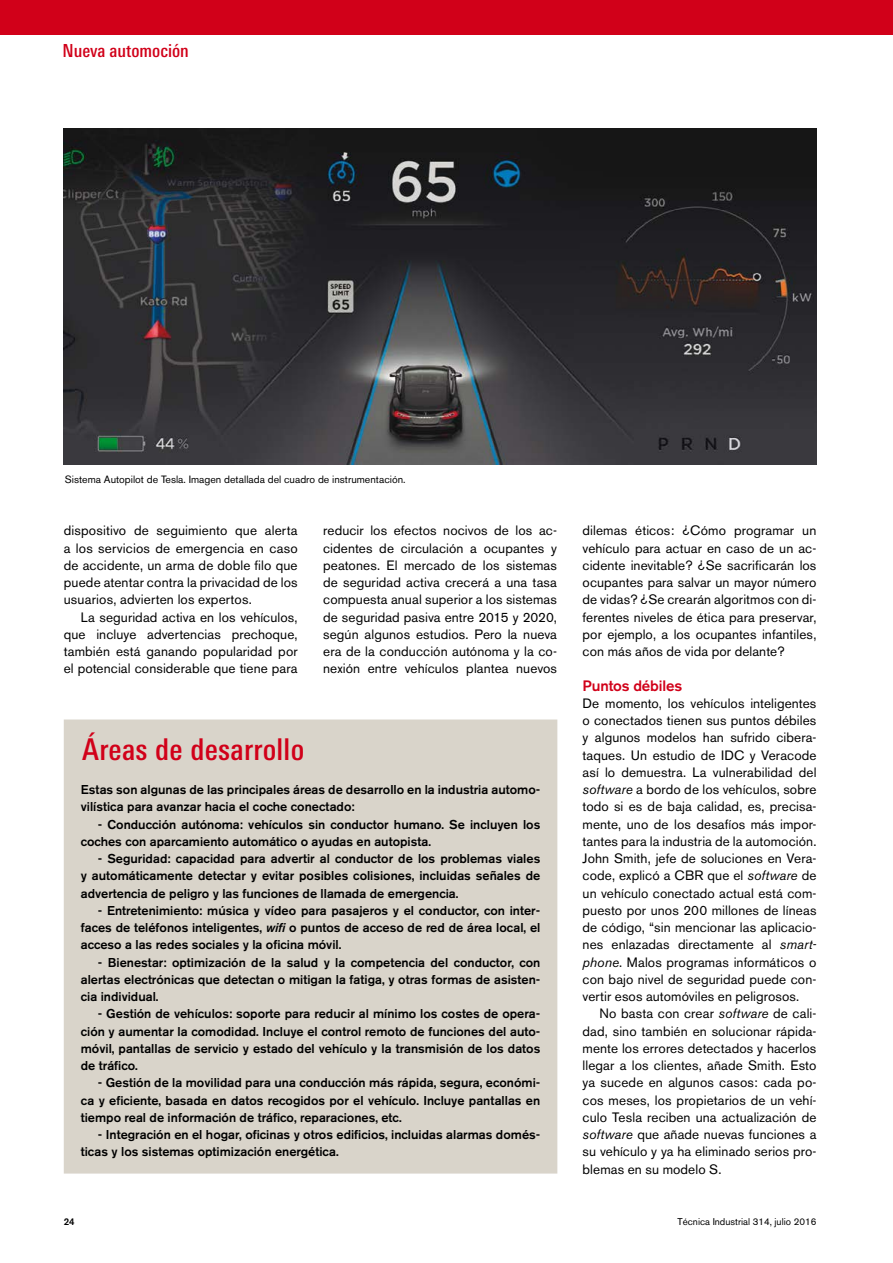
<style>
.page{position:relative;width:893px;height:1263px;background:#fff}
.page>*{position:absolute;margin:0;border:0;box-sizing:border-box;transform-origin:0 0}
.t1{font:500 condensed 30px "LT Univers";letter-spacing:.01em;color:#d10019}
.t2{font:500 condensed 18px "LT Univers";color:#d10019}
.t3{font:500 15px "Akzidenz Grotesk BE";letter-spacing:-.01em;color:#d10019}
.t4{font:13.5px/17.2px "Akzidenz Grotesk BE";letter-spacing:.01em;color:#000;text-align:justify}
.t5{font:500 12.75px/17.2px "Akzidenz Grotesk BE";color:#000;text-align:justify}
.t6{font:10.5px "Akzidenz Grotesk BE";color:#000}
.t7{font:9.75px "Akzidenz Grotesk BE";color:#000}
.t8{font:500 9.75px "Akzidenz Grotesk BE";color:#000}
.s1{font-style:italic}
</style>
<div class="page">
<div style="left:0;top:0;width:893px;height:34px;background:#d10019"></div>
<img style="left:64px;top:128px;width:752px;height:336px">
<div style="left:65px;top:720px;width:492px;height:453px;background:#d9d4ca"></div>
<div style="left:64px;top:719px;width:493px;height:454px;border:2px solid #d9d4ca"></div>
<h2 class="t2" style="left:63px;top:40px;width:128px">Nueva automoción</h2>
<p class="t6" style="left:65px;top:474px;width:342px">Sistema Autopilot de Tesla. Imagen detallada del cuadro de instrumentación.</p>
<p class="t4" style="left:323px;top:522px;width:235px">reducir los efectos nocivos de los ac&shy;cidentes de circulación a ocupantes y peatones. El mercado de los sistemas de seguridad activa crecerá a una tasa compuesta anual superior a los sistemas de seguridad pasiva entre 2015 y 2020, según algunos estudios. Pero la nueva era de la conducción autónoma y la co&shy;nexión entre vehículos plantea nuevos</p>
<p class="t4" style="left:583px;top:522px;width:235px">dilemas éticos: ¿Cómo programar un vehículo para actuar en caso de un ac&shy;cidente inevitable? ¿Se sacrificarán los ocupantes para salvar un mayor número de vidas? ¿Se crearán algoritmos con di&shy;ferentes niveles de ética para preservar, por ejemplo, a los ocupantes infantiles, con más años de vida por delante?</p>
<p class="t3" style="left:583px;top:676px;width:101px">Puntos débiles</p>
<p class="t4" style="left:583px;top:694px;width:235px">De momento, los vehículos inteligentes o conectados tienen sus puntos débiles y algunos modelos han sufrido cibera&shy;taques. Un estudio de IDC y Veracode así lo demuestra. La vulnerabilidad del <span class="s1">software</span> a bordo de los vehículos, sobre todo si es de baja calidad, es, precisa&shy;mente, uno de los desafíos más impor&shy;tantes para la industria de la automoción.<br>John Smith, jefe de soluciones en Vera&shy;code, explicó a CBR que el <span class="s1">software</span> de un vehículo conectado actual está com&shy;puesto por unos 200 millones de líneas de código, “sin mencionar las aplicacio&shy;nes enlazadas directamente al <span class="s1">smart&shy;phone</span>. Malos programas informáticos o con bajo nivel de seguridad puede con&shy;vertir esos automóviles en peligrosos.</p>
<p class="t4" style="left:583px;top:1005px;width:235px;text-indent:17px">No basta con crear <span class="s1">software</span> de cali&shy;dad, sino también en solucionar rápida&shy;mente los errores detectados y hacerlos llegar a los clientes, añade Smith. Esto ya sucede en algunos casos: cada po&shy;cos meses, los propietarios de un vehí&shy;culo Tesla reciben una actualización de <span class="s1">software</span> que añade nuevas funciones a su vehículo y ya ha eliminado serios pro&shy;blemas en su modelo S.</p>
<p class="t4" style="left:64px;top:522px;width:235px">dispositivo de seguimiento que alerta a los servicios de emergencia en caso de accidente, un arma de doble filo que puede atentar contra la privacidad de los usuarios, advierten los expertos.</p>
<p class="t4" style="left:64px;top:608px;width:235px;text-indent:17px">La seguridad activa en los vehículos, que incluye advertencias prechoque, también está ganando popularidad por el potencial considerable que tiene para</p>
<h1 class="t1" style="left:82px;top:731px;width:224px">Áreas de desarrollo</h1>
<p class="t5" style="left:81px;top:781px;width:461px">Estas son algunas de las principales áreas de desarrollo en la industria automo&shy;vilística para avanzar hacia el coche conectado:</p>
<p class="t5" style="left:81px;top:815px;width:461px;text-indent:17px">- Conducción autónoma: vehículos sin conductor humano. Se incluyen los coches con aparcamiento automático o ayudas en autopista.</p>
<p class="t5" style="left:81px;top:850px;width:461px;text-indent:17px">- Seguridad: capacidad para advertir al conductor de los problemas viales y automáticamente detectar y evitar posibles colisiones, incluidas señales de advertencia de peligro y las funciones de llamada de emergencia.</p>
<p class="t5" style="left:81px;top:902px;width:461px;text-indent:17px">- Entretenimiento: música y vídeo para pasajeros y el conductor, con inter&shy;faces de teléfonos inteligentes, <span class="s1">wifi</span> o puntos de acceso de red de área local, el acceso a las redes sociales y la oficina móvil.</p>
<p class="t5" style="left:81px;top:953px;width:461px;text-indent:17px">- Bienestar: optimización de la salud y la competencia del conductor, con alertas electrónicas que detectan o mitigan la fatiga, y otras formas de asisten&shy;cia individual.</p>
<p class="t5" style="left:81px;top:1005px;width:461px;text-indent:17px">- Gestión de vehículos: soporte para reducir al mínimo los costes de opera&shy;ción y aumentar la comodidad. Incluye el control remoto de funciones del auto&shy;móvil, pantallas de servicio y estado del vehículo y la transmisión de los datos de tráfico.</p>
<p class="t5" style="left:81px;top:1074px;width:461px;text-indent:17px">- Gestión de la movilidad para una conducción más rápida, segura, económi&shy;ca y eficiente, basada en datos recogidos por el vehículo. Incluye pantallas en tiempo real de información de tráfico, reparaciones, etc.</p>
<p class="t5" style="left:81px;top:1126px;width:461px;text-indent:17px">- Integración en el hogar, oficinas y otros edificios, incluidas alarmas domés&shy;ticas y los sistemas optimización energética.</p>
<p class="t8" style="left:64px;top:1216px;width:12px">24</p>
<p class="t7" style="left:677px;top:1216px;width:140px">Técnica Industrial 314, julio 2016</p>
</div>
